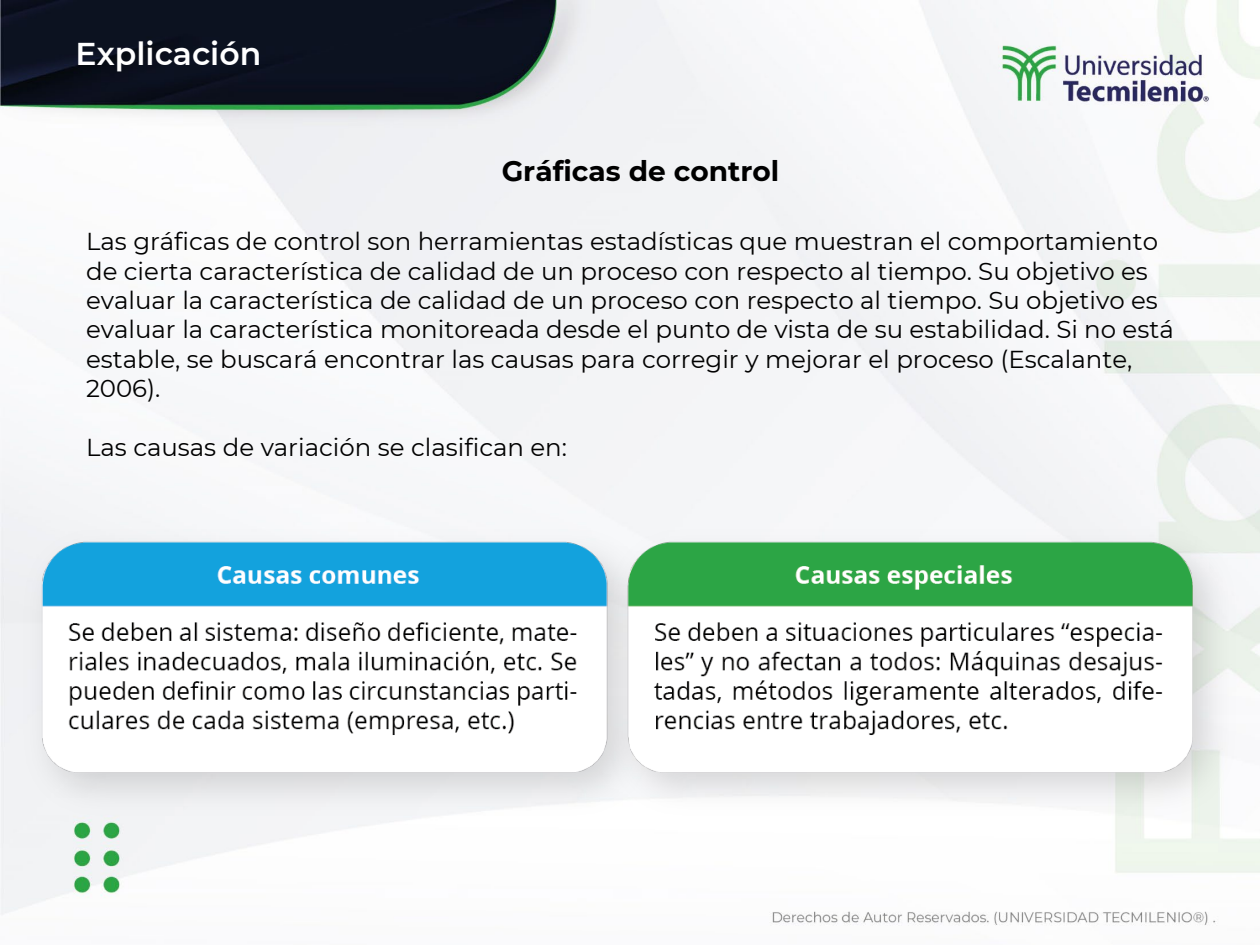
<style>
.page{position:relative;width:1260px;height:945px;background:#fff}
.page>*{position:absolute;margin:0;border:0;box-sizing:border-box;transform-origin:0 0}
.t1{font:600 31.5px "Montserrat";color:#fff}
.t2{font:700 28px "Montserrat";color:#000}
.t3{font:24.5px/29.4px "Montserrat";color:#000}
</style>
<div class="page">
<img style="left:0;top:0;width:1260px;height:926px">
<img style="left:10px;top:514px;width:1239px;height:315px">
<p class="t1" style="left:76px;top:32px;width:187px">Explicación</p>
<h1 class="t2" style="left:502px;top:151px;width:279px">Gráficas de control</h1>
<h1 class="t3" style="left:86px;top:226px;width:1089px">Las gráficas de control son herramientas estadísticas que muestran el comportamiento de cierta característica de calidad de un proceso con respecto al tiempo. Su objetivo es evaluar la característica de calidad de un proceso con respecto al tiempo. Su objetivo es evaluar la característica monitoreada desde el punto de vista de su estabilidad. Si no está estable, se buscará encontrar las causas para corregir y mejorar el proceso (Escalante, 2006).</h1>
<h1 class="t3" style="left:86px;top:432px;width:482px">Las causas de variación se clasifican en:</h1>
</div>
